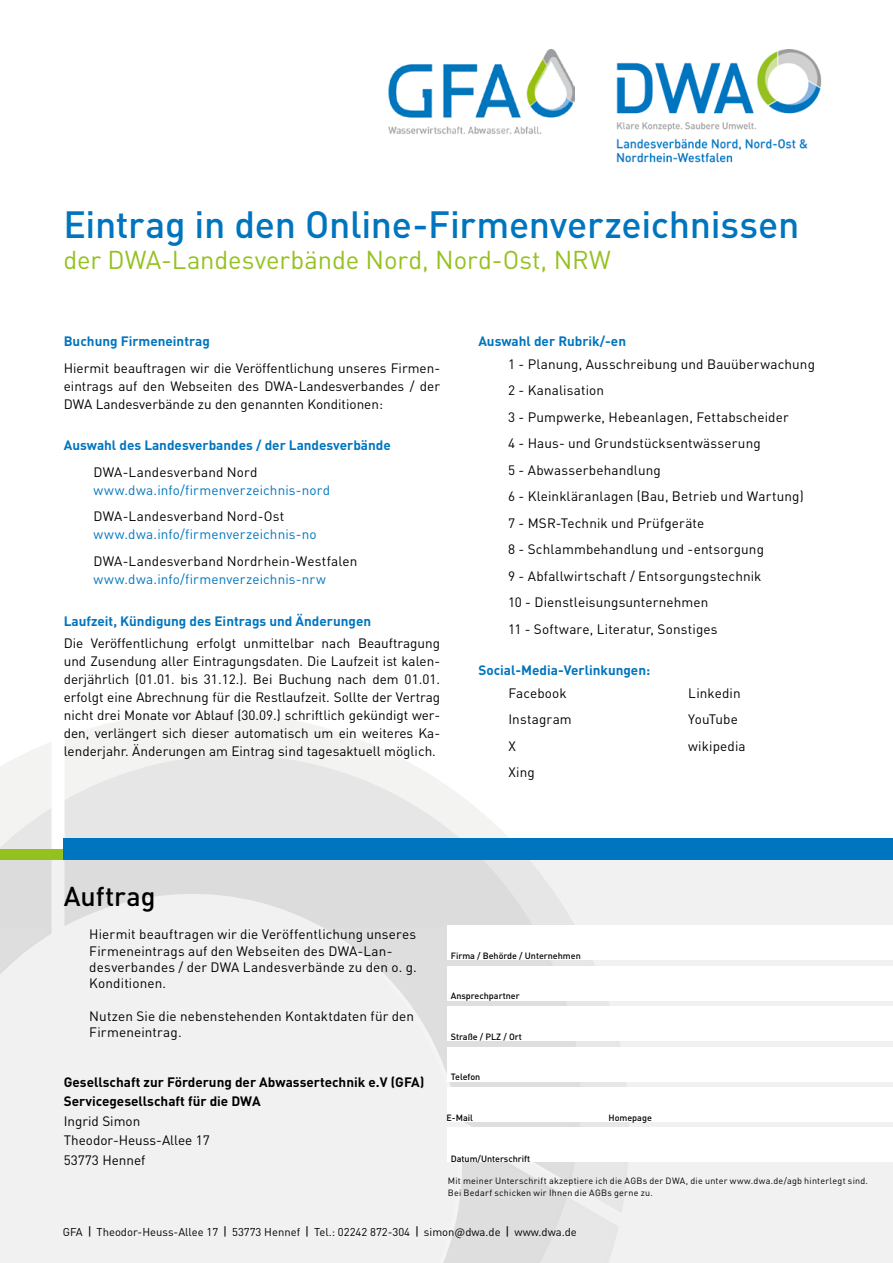
<style>
.page{position:relative;width:893px;height:1263px;background:#fff}
.page>*{position:absolute;margin:0;border:0;box-sizing:border-box;transform-origin:0 0}
.t1{font:500 37.5px "DINOT";letter-spacing:-.01em;color:#0075bf}
.t2{font:500 27px "DINOT";letter-spacing:-.005em;color:#000}
.t3{font:25.5px "DINOT";letter-spacing:-.005em;color:#95c11f}
.t4{font:13.5px/26.5px "DINOT";letter-spacing:.01em;color:#000}
.t5{font:700 13.5px "DINOT";color:#0075bf}
.t6{font:13.5px "DINOT";letter-spacing:.01em;color:#0075bf}
.t7{font:700 13.5px/19.5px "DINOT";color:#000}
.t8{font:11.25px "DINOT";color:#000}
.t9{font:9px/12.5px "DINOT";letter-spacing:.025em;color:#000}
.t10{font:500 9px "DINOT";color:#000}
</style>
<div class="page">
<div style="left:0;top:860px;width:893px;height:403px;background:#f1f1f1"></div>
<svg style="left:65px;top:712px;width:297px;height:29px;fill:#f3f3f2"></svg>
<div style="left:64px;top:839px;width:829px;height:21px;background:#0075bf"></div>
<img style="left:617px;top:50px;width:205px;height:113px">
<div style="left:448px;top:926px;width:445px;height:34px;background:#fff"></div>
<div style="left:448px;top:966px;width:445px;height:34px;background:#fff"></div>
<div style="left:448px;top:1007px;width:445px;height:34px;background:#fff"></div>
<div style="left:448px;top:1087px;width:445px;height:34px;background:#fff"></div>
<div style="left:448px;top:1047px;width:445px;height:34px;background:#fff"></div>
<div style="left:448px;top:1128px;width:445px;height:34px;background:#fff"></div>
<img style="left:388px;top:50px;width:186px;height:84px">
<svg style="left:0;top:741px;width:619px;height:522px"></svg>
<h1 class="t1" style="left:63px;top:196px;width:737px">Eintrag in den Online-Firmenverzeichnissen</h1>
<h3 class="t3" style="left:63px;top:240px;width:549px">der DWA-Landesverbände Nord, Nord-Ost, NRW</h3>
<p class="t5" style="left:64px;top:331px;width:148px">Buchung Firmeneintrag</p>
<p class="t4" style="left:64px;top:358px;width:378px;line-height:18px;text-align:justify">Hiermit beauftragen wir die Veröffentlichung unseres Firmen&shy;eintrags auf den Webseiten des DWA-Landesverbandes / der DWA Landesverbände zu den genannten Konditionen:</p>
<p class="t5" style="left:64px;top:435px;width:329px">Auswahl des Landesverbandes / der Landesverbände</p>
<p class="t4" style="left:94px;top:458px;width:165px">DWA-Landesverband Nord</p>
<p class="t6" style="left:94px;top:480px;width:238px">www.dwa.info/firmenverzeichnis-nord</p>
<p class="t4" style="left:94px;top:502px;width:192px">DWA-Landesverband Nord-Ost</p>
<p class="t6" style="left:94px;top:524px;width:225px">www.dwa.info/firmenverzeichnis-no</p>
<p class="t4" style="left:94px;top:547px;width:265px">DWA-Landesverband Nordrhein-Westfalen</p>
<p class="t6" style="left:94px;top:569px;width:234px">www.dwa.info/firmenverzeichnis-nrw</p>
<p class="t5" style="left:64px;top:610px;width:309px">Laufzeit, Kündigung des Eintrags und Änderungen</p>
<p class="t4" style="left:64px;top:633px;width:378px;line-height:18px;text-align:justify">Die Veröffentlichung erfolgt unmittelbar nach Beauftragung und Zusendung aller Eintragungsdaten. Die Laufzeit ist kalen&shy;derjährlich (01.01. bis 31.12.). Bei Buchung nach dem 01.01. erfolgt eine Abrechnung für die Restlaufzeit. Sollte der Vertrag nicht drei Monate vor Ablauf (30.09.) schriftlich gekündigt wer&shy;den, verlängert sich dieser automatisch um ein weiteres Ka&shy;lenderjahr. Änderungen am Eintrag sind tagesaktuell möglich.</p>
<p class="t5" style="left:478px;top:331px;width:149px">Auswahl der Rubrik/-en</p>
<p class="t4" style="left:508px;top:349px;width:308px">1 - Planung, Ausschreibung und Bauüberwachung 2 - Kanalisation<br>3 - Pumpwerke, Hebeanlagen, Fettabscheider<br>4 - Haus- und Grundstücksentwässerung<br>5 - Abwasserbehandlung<br>6 - Kleinkläranlagen (Bau, Betrieb und Wartung)<br>7 - MSR-Technik und Prüfgeräte<br>8 - Schlammbehandlung und -entsorgung<br>9 - Abfallwirtschaft / Entsorgungstechnik<br>10 - Dienstleisungsunternehmen<br>11 - Software, Literatur, Sonstiges</p>
<p class="t5" style="left:478px;top:660px;width:173px">Social-Media-Verlinkungen:</p>
<p class="t4" style="left:508px;top:678px;width:65px">Facebook<br>Instagram<br>X<br>Xing</p>
<p class="t4" style="left:688px;top:678px;width:59px">Linkedin<br>YouTube wikipedia</p>
<h2 class="t2" style="left:64px;top:875px;width:93px">Auftrag</h2>
<p class="t4" style="left:89px;top:925px;width:329px;line-height:16.2px">Hiermit beauftragen wir die Veröffentlichung unseres Firmeneintrags auf den Webseiten des DWA-Lan&shy;desverbandes / der DWA Landesverbände zu den o. g.<br>Konditionen.</p>
<p class="t4" style="left:89px;top:1007px;width:326px;line-height:16.2px">Nutzen Sie die nebenstehenden Kontaktdaten für den<br>Firmeneintrag.</p>
<p class="t7" style="left:64px;top:1071px;width:362px">Gesellschaft zur Förderung der Abwassertechnik e.V (GFA)<br>Servicegesellschaft für die DWA</p>
<p class="t4" style="left:64px;top:1110px;width:148px;line-height:19.5px">Ingrid Simon<br>Theodor-Heuss-Allee 17<br>53773 Hennef</p>
<p class="t10" style="left:451px;top:948px;width:132px">Firma / Behörde / Unternehmen</p>
<p class="t10" style="left:451px;top:989px;width:70px">Ansprechpartner</p>
<p class="t10" style="left:451px;top:1030px;width:73px">Straße / PLZ / Ort</p>
<p class="t10" style="left:451px;top:1070px;width:31px">Telefon</p>
<p class="t10" style="left:446px;top:1111px;width:28px">E-Mail</p>
<p class="t10" style="left:608px;top:1111px;width:45px">Homepage</p>
<p class="t10" style="left:451px;top:1151px;width:81px">Datum/Unterschrift</p>
<p class="t9" style="left:448px;top:1174px;width:422px">Mit meiner Unterschrift akzeptiere ich die AGBs der DWA, die unter www.dwa.de/agb hinterlegt sind.<br>Bei Bedarf schicken wir Ihnen die AGBs gerne zu.</p>
<p class="t8" style="left:63px;top:1224px;width:516px">GFA Theodor-Heuss-Allee 17 53773 Hennef Tel.: 02242 872-304 simon@dwa.de www.dwa.de</p>
</div>
